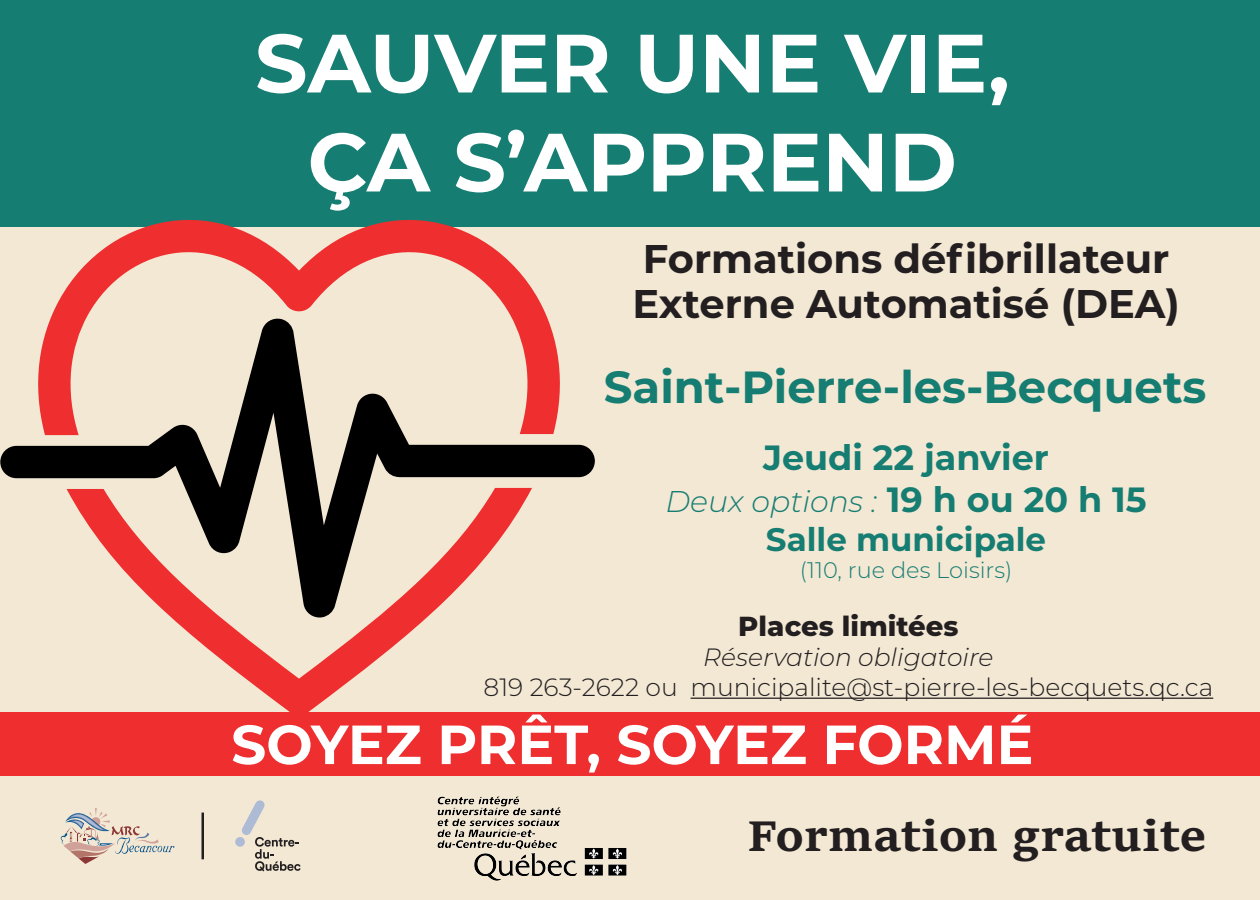
<style>
.page{position:relative;width:1260px;height:900px;background:#fff}
.page>*{position:absolute;margin:0;border:0;box-sizing:border-box;transform-origin:0 0}
.t1{font:700 82.5px/99px "Montserrat";color:#fff;text-align:center}
.t2{font:700 55px "Montserrat";color:#fff}
.t3{font:700 45px "Montserrat";color:#167d72}
.t4{font:45px "Sitka Text";color:#231f20}
.t5{font:700 40px/45px "Montserrat";color:#231f20}
.t6{font:700 35px "Montserrat";color:#167d72}
.t7{font:700 32.5px "Montserrat";color:#167d72}
.t8{font:italic 300 30px "Montserrat";color:#167d72}
.t9{font:800 27.5px "Montserrat";color:#231f20}
.t10{font:300 25px "Montserrat";color:#231f20}
.t11{font:italic 300 25px "Montserrat";color:#231f20}
.t12{font:300 22.5px "Montserrat";color:#167d72}
.s1{font-weight:700;font-style:normal;font-size:35px}
</style>
<div class="page">
<div style="left:0;top:0;width:1260px;height:228px;background:#167d72"></div>
<div style="left:0;top:227px;width:1260px;height:673px;background:#f3e8d4"></div>
<svg style="left:0;top:444px;width:595px;height:35px;background:#2e2c29"></svg>
<svg style="left:31px;top:219px;width:536px;height:493px"></svg>
<div style="left:0;top:712px;width:1260px;height:64px;background:#ee2e2f"></div>
<hr style="left:691px;top:698px;width:522px;height:1px;background:#231f20">
<svg style="left:235px;top:800px;width:66px;height:71px"></svg>
<hr style="left:202px;top:813px;width:2px;height:46px;background:#231f20">
<svg style="left:61px;top:808px;width:113px;height:56px"></svg>
<img style="left:437px;top:796px;width:190px;height:85px">
<h1 class="t1" style="left:255px;top:10px;width:756px">SAUVER UNE VIE,<br>ÇA S’APPREND</h1>
<h3 class="t5" style="left:632px;top:234px;width:549px">Formations défibrillateur<br>Externe Automatisé (DEA)</h3>
<h3 class="t3" style="left:604px;top:355px;width:604px">Saint-Pierre-les-Becquets</h3>
<h3 class="t6" style="left:763px;top:433px;width:287px">Jeudi 22 janvier</h3>
<p class="t8" style="left:665px;top:481px;width:483px">Deux options : <span class="s1">19 h ou 20 h 15</span></p>
<h3 class="t7" style="left:766px;top:516px;width:282px">Salle municipale</h3>
<p class="t12" style="left:800px;top:555px;width:214px">(110, rue des Loisirs)</p>
<p class="t9" style="left:738px;top:606px;width:222px">Places limitées</p>
<p class="t11" style="left:703px;top:640px;width:292px">Réservation obligatoire</p>
<p class="t10" style="left:484px;top:670px;width:731px">819 263-2622 ou municipalite@st-pierre-les-becquets.qc.ca</p>
<h2 class="t2" style="left:231px;top:705px;width:804px">SOYEZ PRÊT, SOYEZ FORMÉ</h2>
<h3 class="t4" style="left:747px;top:804px;width:460px">Formation gratuite</h3>
</div>
